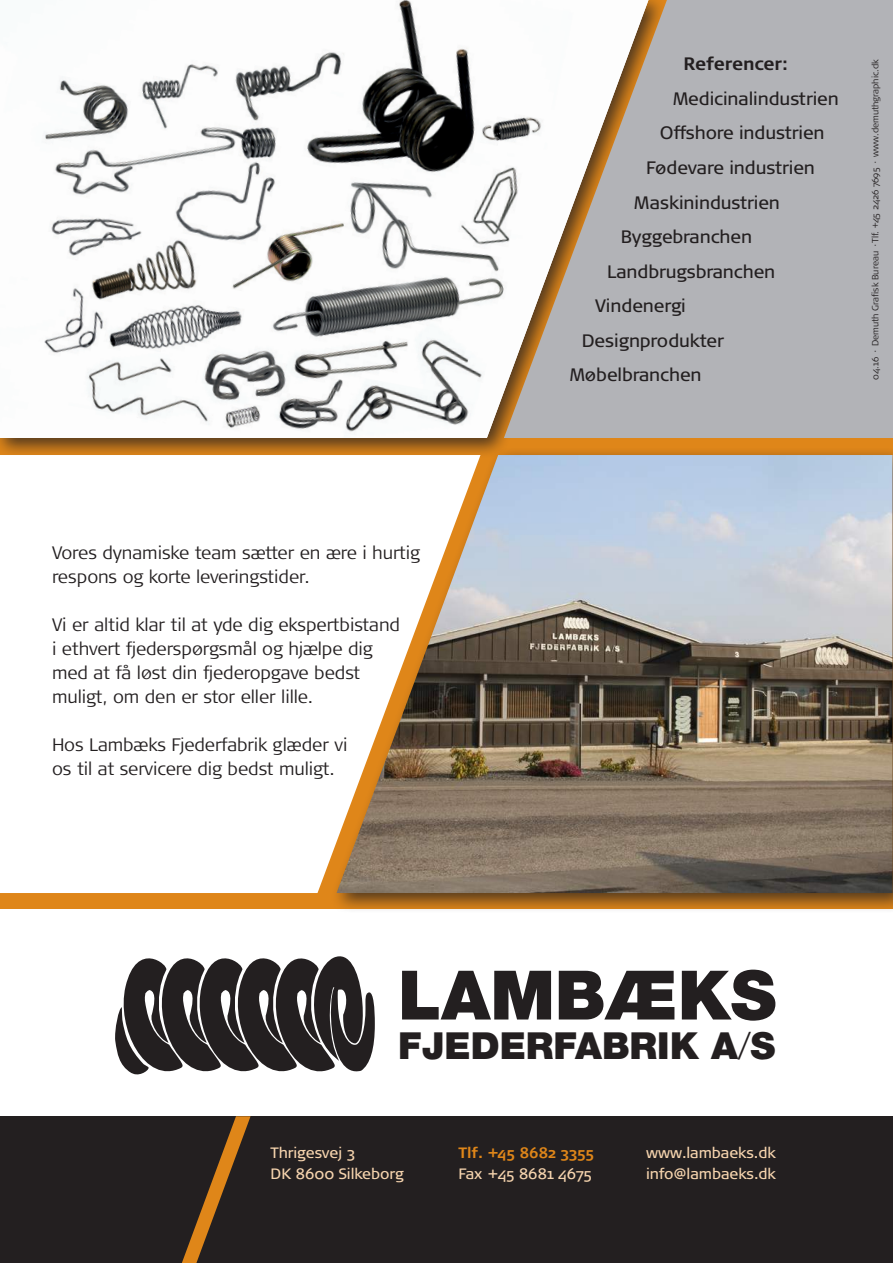
<style>
.page{position:relative;width:893px;height:1263px;background:#fff}
.page>*{position:absolute;margin:0;border:0;box-sizing:border-box;transform-origin:0 0}
.t1{font:900 68.25px "Helvetica Neue";color:#231f20}
.t2{font:900 37.35px "Helvetica Neue";color:#231f20}
.t3{font:300 18px/24px "Signa Normal";letter-spacing:-.005em;color:#231f20}
.t4{font:18px "Signa Normal";letter-spacing:-.005em;color:#231f20}
.t5{font:700 18px "Signa Normal";letter-spacing:-.005em;color:#231f20}
.t6{font:15px/21px "Signa Normal";letter-spacing:-.005em;color:#f6d4ae}
.t7{font:700 15px "Signa Normal";letter-spacing:-.005em;color:#df8619}
.t8{font:300 9px "Signa Normal";letter-spacing:-.005em;color:#231f20}
.s1{font-weight:300}
</style>
<div class="page">
<div style="left:0;top:0;width:667px;height:458px;background:#231f20;opacity:.75"></div>
<img style="left:0;top:0;width:504px;height:438px">
<svg style="left:504px;top:0;width:389px;height:438px;fill:#b2b3b7"></svg>
<div style="left:0;top:1116px;width:893px;height:147px;background:#231f20"></div>
<svg style="left:115px;top:956px;width:260px;height:119px"></svg>
<div style="left:330px;top:447px;width:563px;height:466px;background:#231f20;opacity:.75"></div>
<img style="left:480px;top:455px;width:412px;height:438px">
<svg style="left:0;top:455px;width:480px;height:438px"></svg>
<svg style="left:182px;top:1116px;width:69px;height:147px"></svg>
<p class="t3" style="left:52px;top:541px;width:370px">Vores dynamiske team sætter en ære i hurtig respons og korte leveringstider.</p>
<p class="t3" style="left:52px;top:613px;width:349px">Vi er altid klar til at yde dig ekspertbistand i ethvert fjederspørgsmål og hjælpe dig med at få løst din fjederopgave bedst muligt, om den er stor eller lille.</p>
<p class="t3" style="left:52px;top:733px;width:297px">Hos Lambæks Fjederfabrik glæder vi os til at servicere dig bedst muligt.</p>
<p class="t5" style="left:683px;top:54px;width:106px">Referencer:</p>
<p class="t4" style="left:673px;top:88px;width:167px">Medicinalindustrien</p>
<p class="t4" style="left:660px;top:123px;width:166px">Offshore industrien</p>
<p class="t4" style="left:646px;top:157px;width:170px">Fødevare industrien</p>
<p class="t4" style="left:634px;top:192px;width:147px">Maskinindustrien</p>
<p class="t4" style="left:621px;top:226px;width:133px">Byggebranchen</p>
<p class="t4" style="left:607px;top:261px;width:170px">Landbrugsbranchen</p>
<p class="t4" style="left:595px;top:295px;width:92px">Vindenergi</p>
<p class="t4" style="left:582px;top:330px;width:144px">Designprodukter</p>
<p class="t4" style="left:570px;top:364px;width:133px">Møbelbranchen</p>
<p class="t8" style="left:870px;top:380px;width:322px;rotate:-90deg">04.16 · Demuth Grafisk Bureau ·Tlf. +45 2426 7695 · www.demuthgraphic.dk</p>
<h1 class="t1" style="left:398px;top:954px;width:379px">LAMBÆKS</h1>
<h2 class="t2" style="left:398px;top:1023px;width:379px">FJEDERFABRIK A<span class="s1">/</span>S</h2>
<p class="t6" style="left:271px;top:1142px;width:134px">Thrigesvej 3<br>DK 8600 Silkeborg</p>
<p class="t7" style="left:458px;top:1144px;width:137px">Tlf. +45 8682 3355</p>
<p class="t6" style="left:458px;top:1163px;width:135px">Fax +45 8681 4675</p>
<p class="t6" style="left:646px;top:1142px;width:131px">www.lambaeks.dk info@lambaeks.dk</p>
</div>
